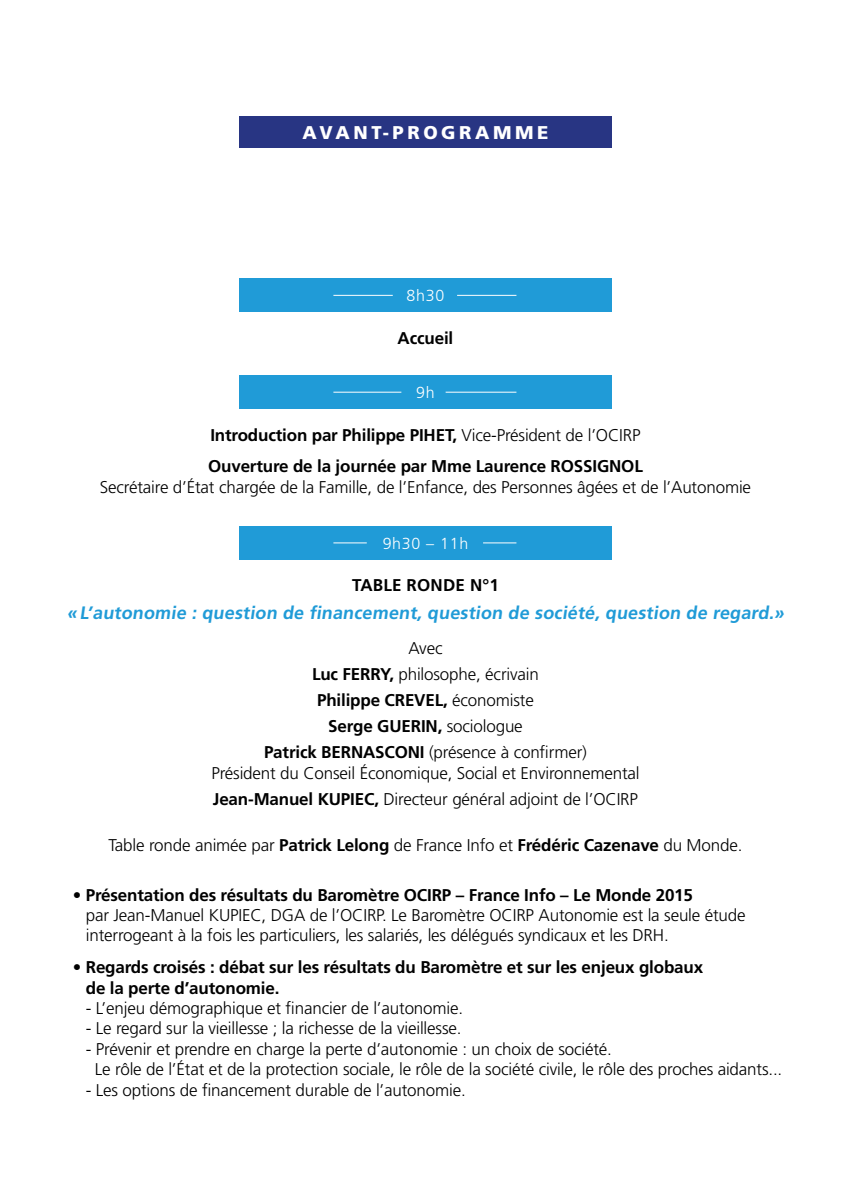
<style>
.page{position:relative;width:851px;height:1191px;background:#fff}
.page>*{position:absolute;margin:0;border:0;box-sizing:border-box;transform-origin:0 0}
.t1{font:900 18.4px "Frutiger LT Std";letter-spacing:.195em;color:#fff}
.t2{font:700 18px "Frutiger LT Std";color:#209bd7}
.t3{font:300 17px/26px "Frutiger LT Std";letter-spacing:-.01em;color:#000}
.t4{font:700 17px/31.8px "Frutiger LT Std";letter-spacing:-.01em;color:#000}
.t5{font:700 17px "Frutiger LT Std";letter-spacing:.01em;color:#000}
.t6{font:300 16px "Frutiger LT Std";letter-spacing:.045em;color:#fff}
.s1{font-weight:300}
.s2{font-weight:700}
</style>
<div class="page">
<div style="left:239px;top:278px;width:373px;height:34px;background:#209bd7"></div>
<div style="left:239px;top:375px;width:373px;height:33px;background:#209bd7"></div>
<div style="left:239px;top:526px;width:373px;height:33px;background:#209bd7"></div>
<hr style="left:333px;top:295px;width:59px;height:1px;background:#fff">
<hr style="left:333px;top:392px;width:68px;height:1px;background:#fff">
<hr style="left:333px;top:542px;width:34px;height:1px;background:#fff">
<hr style="left:457px;top:295px;width:59px;height:1px;background:#fff">
<hr style="left:445px;top:392px;width:71px;height:1px;background:#fff">
<hr style="left:483px;top:542px;width:33px;height:1px;background:#fff">
<div style="left:239px;top:116px;width:373px;height:31px;background:#283583"></div>
<p class="t1" style="left:302px;top:121px;width:247px">AVANT-PROGRAMME</p>
<p class="t6" style="left:406px;top:286px;width:39px">8h30</p>
<p class="t4" style="left:397px;top:322px;width:57px">Accueil</p>
<p class="t6" style="left:416px;top:383px;width:20px">9h</p>
<p class="t4" style="left:208px;top:419px;width:436px">Introduction par Philippe PIHET, <span class="s1">Vice-Président de l’OCIRP<br></span>Ouverture de la journée par Mme Laurence ROSSIGNOL</p>
<p class="t3" style="left:100px;top:474px;width:652px">Secrétaire d’État chargée de la Famille, de l’Enfance, des Personnes âgées et de l’Autonomie</p>
<p class="t6" style="left:382px;top:534px;width:87px">9h30 – 11h</p>
<p class="t5" style="left:352px;top:575px;width:148px">TABLE RONDE N°1</p>
<p class="t2" style="left:67px;top:602px;width:721px">« L’autonomie : question de financement, question de société, question de regard.»</p>
<p class="t3" style="left:264px;top:635px;width:324px;text-align:center">Avec<br><span class="s2">Luc FERRY,</span> philosophe, écrivain<br><span class="s2">Philippe CREVEL,</span> économiste<br><span class="s2">Serge GUERIN,</span> sociologue<br><span class="s2">Patrick BERNASCONI</span> (présence à confirmer)</p>
<p class="t3" style="left:211px;top:760px;width:429px">Président du Conseil Économique, Social et Environnemental<br><span class="s2">Jean-Manuel KUPIEC,</span> Directeur général adjoint de l’OCIRP</p>
<p class="t3" style="left:108px;top:832px;width:635px">Table ronde animée par <span class="s2">Patrick Lelong</span> de France Info et <span class="s2">Frédéric Cazenave</span> du Monde.</p>
<p class="t4" style="left:73px;top:879px;width:621px">• Présentation des résultats du Baromètre OCIRP – France Info – Le Monde 2015</p>
<p class="t3" style="left:86px;top:905px;width:661px;line-height:20.4px">par Jean-Manuel KUPIEC, DGA de l’OCIRP. Le Baromètre OCIRP Autonomie est la seule étude interrogeant à la fois les particuliers, les salariés, les délégués syndicaux et les DRH.</p>
<p class="t4" style="left:86px;top:957px;width:618px;line-height:20.4px;text-indent:-13px">• Regards croisés : débat sur les résultats du Baromètre et sur les enjeux globaux de la perte d’autonomie.</p>
<p class="t3" style="left:86px;top:995px;width:379px">- L’enjeu démographique et financier de l’autonomie.</p>
<p class="t3" style="left:86px;top:1015px;width:377px">- Le regard sur la vieillesse ; la richesse de la vieillesse.</p>
<p class="t3" style="left:95px;top:1039px;width:688px;line-height:20.4px;text-indent:-9px">- Prévenir et prendre en charge la perte d’autonomie : un choix de société.<br>Le rôle de l’État et de la protection sociale, le rôle de la société civile, le rôle des proches aidants...</p>
<p class="t3" style="left:86px;top:1077px;width:381px">- Les options de financement durable de l’autonomie.</p>
</div>
